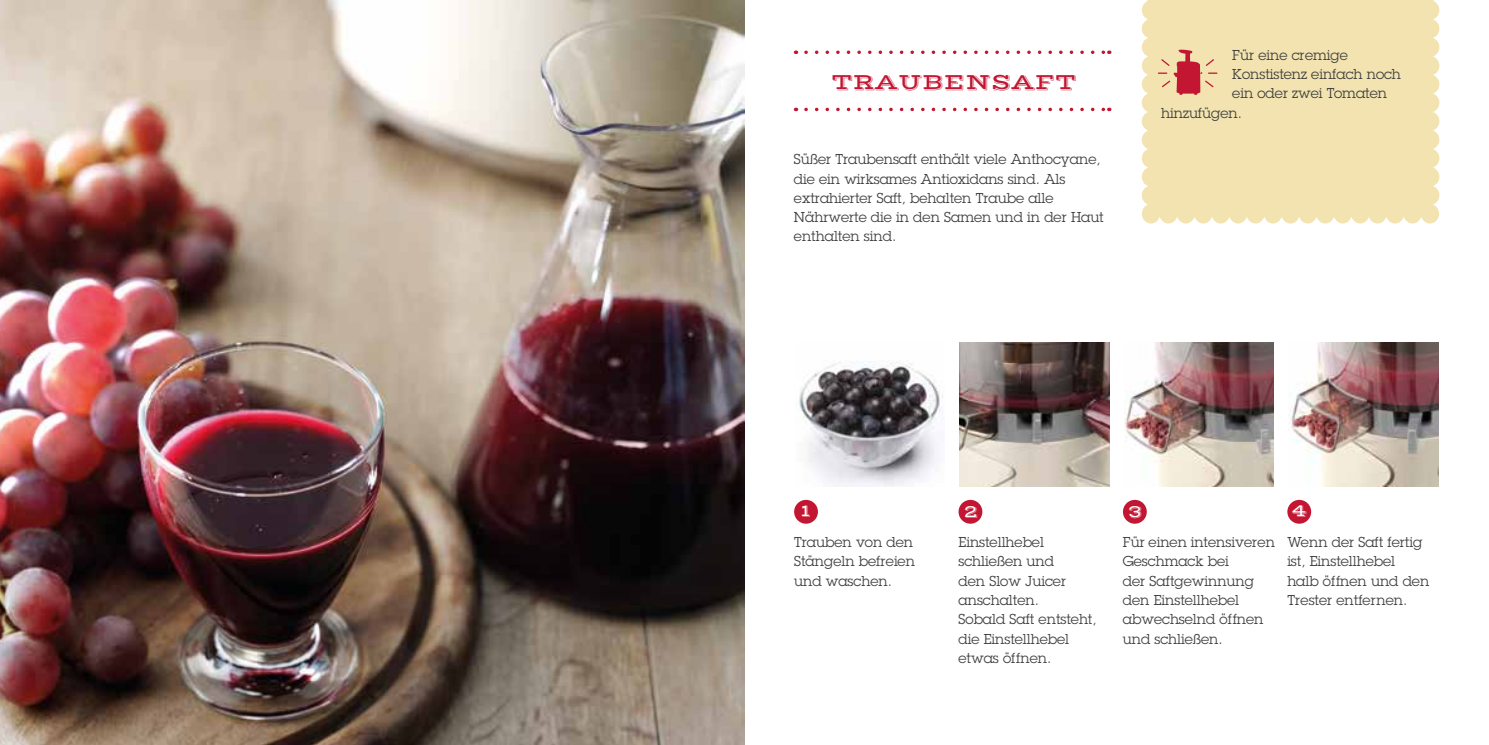
<style>
.page{position:relative;width:1489px;height:745px;background:#fff}
.page>*{position:absolute;margin:0;border:0;box-sizing:border-box;transform-origin:0 0}
.t1{font:22.75px "Vast Shadow";color:#c31632}
.t2{font:17.5px "Vast Shadow";color:#fff}
.t3{font:14px/19.2px "Lubalin Graph Std";color:#3c3c3b}
</style>
<div class="page">
<img style="left:0;top:0;width:744px;height:744px">
<div style="left:1141px;top:0;width:298px;height:223px;background:#f2e3b0"></div>
<div style="left:794px;top:499px;width:24px;height:24px;background:#c31632;border-radius:50%"></div>
<div style="left:958px;top:499px;width:24px;height:24px;background:#c31632;border-radius:50%"></div>
<div style="left:1122px;top:499px;width:24px;height:24px;background:#c31632;border-radius:50%"></div>
<div style="left:1287px;top:499px;width:23px;height:24px;background:#c31632;border-radius:50%"></div>
<svg style="left:806px;top:50px;width:303px;height:4px"></svg>
<svg style="left:806px;top:108px;width:303px;height:3px"></svg>
<img style="left:959px;top:342px;width:150px;height:144px">
<img style="left:799px;top:362px;width:144px;height:124px">
<img style="left:1124px;top:342px;width:149px;height:144px">
<img style="left:1288px;top:342px;width:149px;height:144px">
<svg style="left:1157px;top:50px;width:60px;height:45px;background:#e29e85"></svg>
<h1 class="t1" style="left:831px;top:69px;width:246px">TRAUBENSAFT</h1>
<p class="t3" style="left:794px;top:149px;width:311px">Süßer Traubensaft enthält viele Anthocyane, die ein wirksames Antioxidans sind. Als extrahierter Saft, behalten Traube alle Nährwerte die in den Samen und in der Haut enthalten sind.</p>
<p class="t3" style="left:1232px;top:45px;width:117px">Für eine cremige</p>
<p class="t3" style="left:1232px;top:64px;width:170px">Konstistenz einfach noch</p>
<p class="t3" style="left:1232px;top:83px;width:156px">ein oder zwei Tomaten</p>
<p class="t3" style="left:1161px;top:103px;width:82px">hinzufügen.</p>
<p class="t2" style="left:800px;top:499px;width:11px">1</p>
<p class="t2" style="left:964px;top:500px;width:15px">2</p>
<p class="t2" style="left:1127px;top:500px;width:16px">3</p>
<p class="t2" style="left:1292px;top:499px;width:16px">4</p>
<p class="t3" style="left:794px;top:532px;width:122px">Trauben von den<br>Stängeln befreien und waschen.</p>
<p class="t3" style="left:958px;top:532px;width:140px">Einstellhebel schließen und<br>den Slow Juicer anschalten.<br>Sobald Saft entsteht, die Einstellhebel etwas öffnen.</p>
<p class="t3" style="left:1122px;top:532px;width:153px">Für einen intensiveren<br>Geschmack bei<br>der Saftgewinnung den Einstellhebel abwechselnd öffnen und schließen.</p>
<p class="t3" style="left:1287px;top:532px;width:143px">Wenn der Saft fertig ist, Einstellhebel halb öffnen und den<br>Trester entfernen.</p>
</div>
